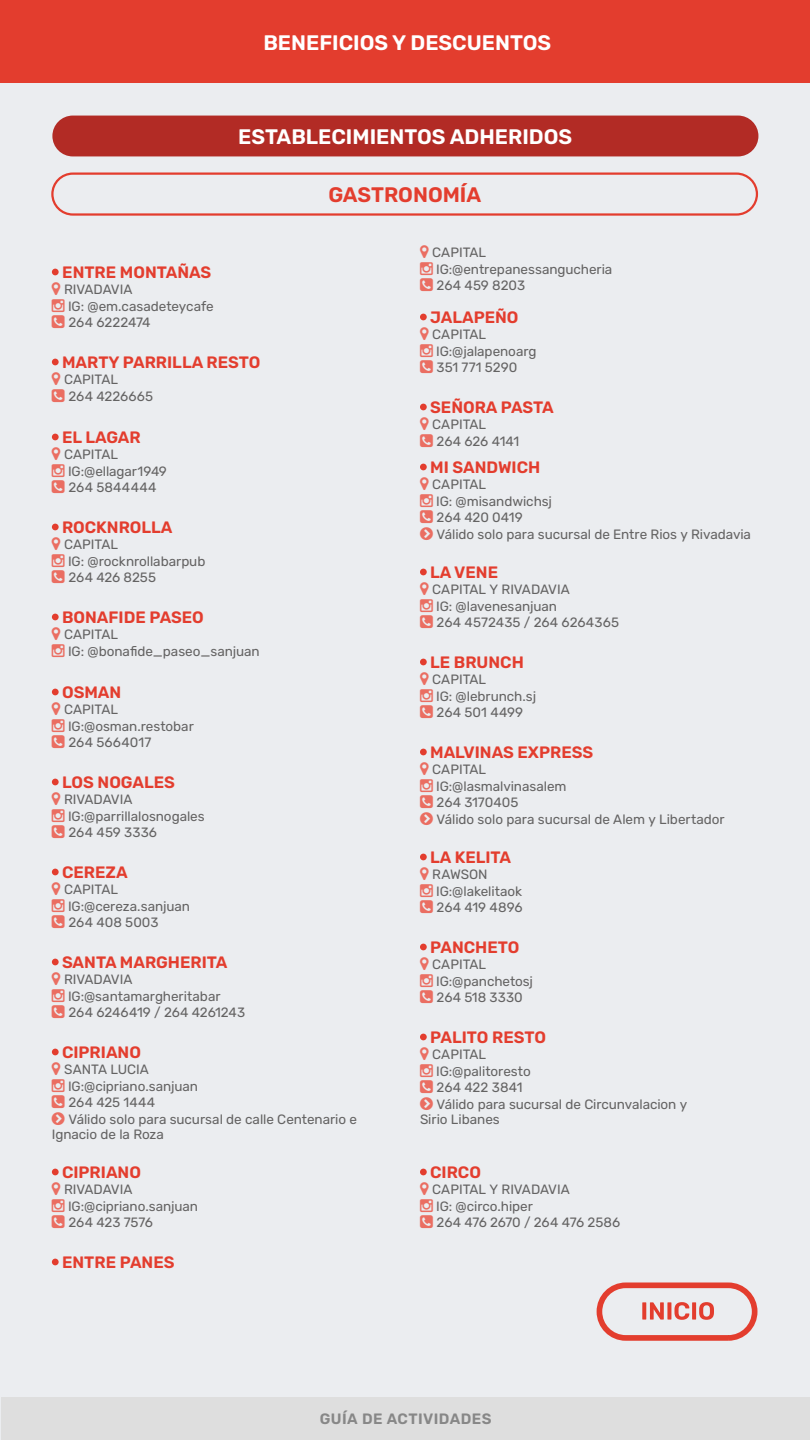
<style>
.page{position:relative;width:810px;height:1440px;background:#ebedf0}
.page>*{position:absolute;margin:0;border:0;box-sizing:border-box;transform-origin:0 0}
.t1{font:600 21px "Rubik";color:#fff}
.t2{font:600 21px "Rubik";color:#e33d2e}
.t3{font:600 16.5px "Rubik";color:#e33d2e}
.t4{font:600 15px "Rubik";letter-spacing:.025em;color:#878787}
.t5{font:13.5px/16.5px "Rubik";letter-spacing:-.005em;color:#646363}
</style>
<div class="page">
<div style="left:0;top:0;width:810px;height:82px;background:#e33d2e"></div>
<div style="left:2px;top:1397px;width:808px;height:43px;background:#dedede"></div>
<div style="left:597px;top:1283px;width:160px;height:58px;border:6px solid #e33d2e;border-radius:26px"></div>
<svg style="left:642px;top:1302px;width:72px;height:18px"></svg>
<div style="left:52px;top:116px;width:706px;height:40px;background:#b22b25;border-radius:20px"></div>
<div style="left:51px;top:172px;width:707px;height:44px;border:2px solid #e33d2e;border-radius:20px"></div>
<div style="left:52px;top:269px;width:7px;height:6px;background:#e33d2e;border-radius:50%"></div>
<div style="left:52px;top:359px;width:7px;height:6px;background:#e33d2e;border-radius:50%"></div>
<div style="left:52px;top:434px;width:7px;height:6px;background:#e33d2e;border-radius:50%"></div>
<div style="left:52px;top:524px;width:7px;height:6px;background:#e33d2e;border-radius:50%"></div>
<div style="left:52px;top:614px;width:7px;height:6px;background:#e33d2e;border-radius:50%"></div>
<div style="left:52px;top:689px;width:7px;height:6px;background:#e33d2e;border-radius:50%"></div>
<div style="left:52px;top:779px;width:7px;height:6px;background:#e33d2e;border-radius:50%"></div>
<div style="left:52px;top:869px;width:7px;height:6px;background:#e33d2e;border-radius:50%"></div>
<div style="left:52px;top:959px;width:7px;height:6px;background:#e33d2e;border-radius:50%"></div>
<div style="left:52px;top:1049px;width:7px;height:6px;background:#e33d2e;border-radius:50%"></div>
<div style="left:52px;top:1169px;width:7px;height:6px;background:#e33d2e;border-radius:50%"></div>
<div style="left:52px;top:1259px;width:7px;height:6px;background:#e33d2e;border-radius:50%"></div>
<div style="left:420px;top:314px;width:7px;height:6px;background:#e33d2e;border-radius:50%"></div>
<div style="left:420px;top:404px;width:7px;height:6px;background:#e33d2e;border-radius:50%"></div>
<div style="left:420px;top:464px;width:7px;height:6px;background:#e33d2e;border-radius:50%"></div>
<div style="left:420px;top:569px;width:7px;height:6px;background:#e33d2e;border-radius:50%"></div>
<div style="left:420px;top:659px;width:7px;height:6px;background:#e33d2e;border-radius:50%"></div>
<div style="left:420px;top:749px;width:7px;height:6px;background:#e33d2e;border-radius:50%"></div>
<div style="left:420px;top:854px;width:7px;height:6px;background:#e33d2e;border-radius:50%"></div>
<div style="left:420px;top:944px;width:7px;height:6px;background:#e33d2e;border-radius:50%"></div>
<div style="left:420px;top:1034px;width:7px;height:6px;background:#e33d2e;border-radius:50%"></div>
<div style="left:420px;top:1169px;width:7px;height:6px;background:#e33d2e;border-radius:50%"></div>
<h1 class="t1" style="left:263px;top:31px;width:290px">BENEFICIOS Y DESCUENTOS</h1>
<h1 class="t1" style="left:238px;top:125px;width:336px">ESTABLECIMIENTOS ADHERIDOS</h1>
<h1 class="t2" style="left:328px;top:183px;width:154px">GASTRONOMÍA</h1>
<p class="t3" style="left:62px;top:263px;width:151px">ENTRE MONTAÑAS</p>
<p class="t5" style="left:64px;top:281px;width:151px">RIVADAVIA<br>IG: @em.casadeteycafe<br>264 6222474</p>
<p class="t3" style="left:62px;top:353px;width:200px">MARTY PARRILLA RESTO</p>
<p class="t5" style="left:68px;top:371px;width:86px;text-indent:-4px">CAPITAL<br>264 4226665</p>
<p class="t3" style="left:62px;top:428px;width:80px">EL LAGAR</p>
<p class="t5" style="left:64px;top:446px;width:104px">CAPITAL<br>IG:@ellagar1949<br>264 5844444</p>
<p class="t3" style="left:62px;top:518px;width:112px">ROCKNROLLA</p>
<p class="t5" style="left:64px;top:536px;width:143px">CAPITAL<br>IG: @rocknrollabarpub<br>264 426 8255</p>
<p class="t3" style="left:62px;top:608px;width:143px">BONAFIDE PASEO</p>
<p class="t5" style="left:64px;top:626px;width:197px">CAPITAL<br>IG: @bonafide_paseo_sanjuan</p>
<p class="t3" style="left:62px;top:683px;width:61px">OSMAN</p>
<p class="t5" style="left:64px;top:701px;width:131px">CAPITAL<br>IG:@osman.restobar<br>264 5664017</p>
<p class="t3" style="left:62px;top:773px;width:114px">LOS NOGALES</p>
<p class="t5" style="left:64px;top:791px;width:142px">RIVADAVIA<br>IG:@parrillalosnogales<br>264 459 3336</p>
<p class="t3" style="left:62px;top:863px;width:67px">CEREZA</p>
<p class="t5" style="left:64px;top:881px;width:127px">CAPITAL<br>IG:@cereza.sanjuan<br>264 408 5003</p>
<p class="t3" style="left:62px;top:953px;width:167px">SANTA MARGHERITA</p>
<p class="t5" style="left:64px;top:971px;width:183px">RIVADAVIA<br>IG:@santamargheritabar<br>264 6246419 / 264 4261243</p>
<p class="t3" style="left:62px;top:1043px;width:80px">CIPRIANO</p>
<p class="t5" style="left:64px;top:1061px;width:86px">SANTA LUCIA</p>
<p class="t5" style="left:68px;top:1078px;width:132px">IG:@cipriano.sanjuan</p>
<p class="t5" style="left:68px;top:1094px;width:88px">264 425 1444</p>
<p class="t5" style="left:68px;top:1111px;width:290px">Válido solo para sucursal de calle Centenario e</p>
<p class="t5" style="left:52px;top:1127px;width:114px">Ignacio de la Roza</p>
<p class="t3" style="left:62px;top:1163px;width:80px">CIPRIANO</p>
<p class="t5" style="left:64px;top:1181px;width:135px">RIVADAVIA<br>IG:@cipriano.sanjuan<br>264 423 7576</p>
<p class="t3" style="left:62px;top:1253px;width:114px">ENTRE PANES</p>
<p class="t5" style="left:432px;top:245px;width:182px">CAPITAL<br>IG:@entrepanessangucheria<br>264 459 8203</p>
<p class="t3" style="left:430px;top:308px;width:90px">JALAPEÑO</p>
<p class="t5" style="left:432px;top:326px;width:106px">CAPITAL<br>IG:@jalapenoarg<br>351 771 5290</p>
<p class="t3" style="left:430px;top:398px;width:125px">SEÑORA PASTA</p>
<p class="t5" style="left:437px;top:416px;width:84px;text-indent:-4px">CAPITAL<br>264 626 4141</p>
<p class="t3" style="left:430px;top:458px;width:112px">MI SANDWICH</p>
<p class="t5" style="left:432px;top:476px;width:320px">CAPITAL<br>IG: @misandwichsj<br>264 420 0419<br>Válido solo para sucursal de Entre Rios y Rivadavia</p>
<p class="t3" style="left:430px;top:563px;width:69px">LA VENE</p>
<p class="t5" style="left:432px;top:581px;width:188px">CAPITAL Y RIVADAVIA<br>IG: @lavenesanjuan<br>264 4572435 / 264 6264365</p>
<p class="t3" style="left:430px;top:653px;width:95px">LE BRUNCH</p>
<p class="t5" style="left:432px;top:671px;width:105px">CAPITAL<br>IG: @lebrunch.sj<br>264 501 4499</p>
<p class="t3" style="left:430px;top:743px;width:165px">MALVINAS EXPRESS</p>
<p class="t5" style="left:432px;top:761px;width:294px">CAPITAL<br>IG:@lasmalvinasalem<br>264 3170405<br>Válido solo para sucursal de Alem y Libertador</p>
<p class="t3" style="left:430px;top:848px;width:83px">LA KELITA</p>
<p class="t5" style="left:432px;top:866px;width:92px">RAWSON<br>IG:@lakelitaok<br>264 419 4896</p>
<p class="t3" style="left:430px;top:938px;width:91px">PANCHETO</p>
<p class="t5" style="left:432px;top:956px;width:102px">CAPITAL<br>IG:@panchetosj<br>264 518 3330</p>
<p class="t3" style="left:430px;top:1028px;width:117px">PALITO RESTO</p>
<p class="t5" style="left:432px;top:1046px;width:55px">CAPITAL</p>
<p class="t5" style="left:436px;top:1063px;width:96px">IG:@palitoresto</p>
<p class="t5" style="left:437px;top:1079px;width:87px">264 422 3841</p>
<p class="t5" style="left:437px;top:1096px;width:252px">Válido para sucursal de Circunvalacion y</p>
<p class="t5" style="left:420px;top:1112px;width:81px">Sirio Libanes</p>
<p class="t3" style="left:430px;top:1163px;width:52px">CIRCO</p>
<p class="t5" style="left:432px;top:1181px;width:189px">CAPITAL Y RIVADAVIA<br>IG: @circo.hiper<br>264 476 2670 / 264 476 2586</p>
<p class="t4" style="left:320px;top:1411px;width:173px">GUÍA DE ACTIVIDADES</p>
</div>
